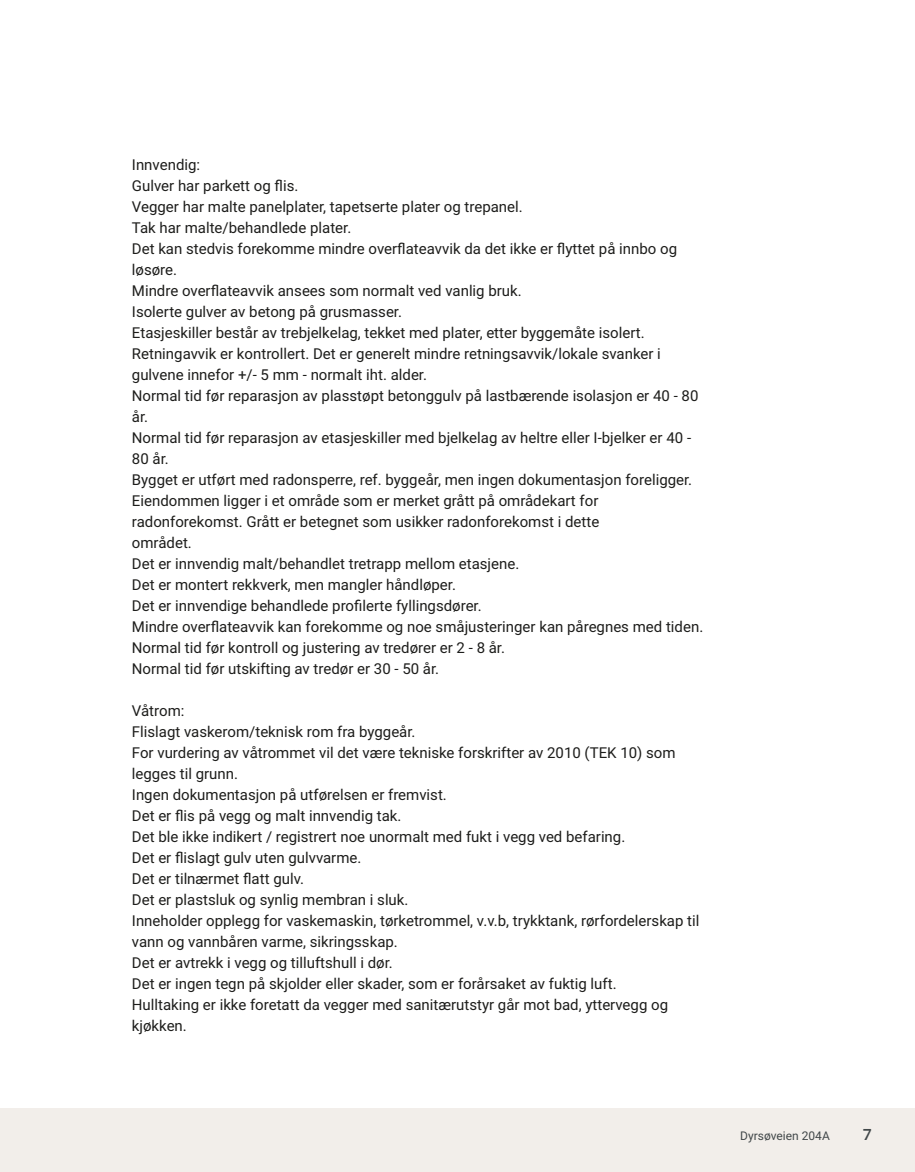
<style>
.page{position:relative;width:915px;height:1172px;background:#fff}
.page>*{position:absolute;margin:0;border:0;box-sizing:border-box;transform-origin:0 0}
.t1{font:700 18px "Arya";color:#414749}
.t2{font:15px/21px "Roboto Vitec";color:#1d1d1b}
.t3{font:12px "Roboto Vitec";color:#414749}
</style>
<div class="page">
<div style="left:0;top:1108px;width:914px;height:64px;background:#f2eeea"></div>
<p class="t2" style="left:132px;top:153px;width:572px">Innvendig:<br>Gulver har parkett og flis.<br>Vegger har malte panelplater, tapetserte plater og trepanel.<br>Tak har malte/behandlede plater.<br>Det kan stedvis forekomme mindre overflateavvik da det ikke er flyttet på innbo og løsøre.<br>Mindre overflateavvik ansees som normalt ved vanlig bruk.<br>Isolerte gulver av betong på grusmasser.<br>Etasjeskiller består av trebjelkelag, tekket med plater, etter byggemåte isolert.<br>Retningavvik er kontrollert. Det er generelt mindre retningsavvik/lokale svanker i gulvene innefor +/‑ 5 mm ‑ normalt iht. alder.<br>Normal tid før reparasjon av plasstøpt betonggulv på lastbærende isolasjon er 40 ‑ 80 år.<br>Normal tid før reparasjon av etasjeskiller med bjelkelag av heltre eller I‑bjelker er 40 ‑ 80 år.<br>Bygget er utført med radonsperre, ref. byggeår, men ingen dokumentasjon foreligger.<br>Eiendommen ligger i et område som er merket grått på områdekart for radonforekomst. Grått er betegnet som usikker radonforekomst i dette<br>området.<br>Det er innvendig malt/behandlet tretrapp mellom etasjene.<br>Det er montert rekkverk, men mangler håndløper.<br>Det er innvendige behandlede profilerte fyllingsdører.<br>Mindre overflateavvik kan forekomme og noe småjusteringer kan påregnes med tiden.<br>Normal tid før kontroll og justering av tredører er 2 ‑ 8 år.<br>Normal tid før utskifting av tredør er 30 ‑ 50 år.</p>
<p class="t2" style="left:132px;top:699px;width:569px">Våtrom:<br>Flislagt vaskerom/teknisk rom fra byggeår.<br>For vurdering av våtrommet vil det være tekniske forskrifter av 2010 (TEK 10) som legges til grunn.<br>Ingen dokumentasjon på utførelsen er fremvist.<br>Det er flis på vegg og malt innvendig tak.<br>Det ble ikke indikert / registrert noe unormalt med fukt i vegg ved befaring.<br>Det er flislagt gulv uten gulvvarme.<br>Det er tilnærmet flatt gulv.<br>Det er plastsluk og synlig membran i sluk.<br>Inneholder opplegg for vaskemaskin, tørketrommel, v.v.b, trykktank, rørfordelerskap til vann og vannbåren varme, sikringsskap.<br>Det er avtrekk i vegg og tilluftshull i dør.<br>Det er ingen tegn på skjolder eller skader, som er forårsaket av fuktig luft.<br>Hulltaking er ikke foretatt da vegger med sanitærutstyr går mot bad, yttervegg og kjøkken.</p>
<p class="t3" style="left:740px;top:1127px;width:91px">Dyrsøveien 204A</p>
<p class="t1" style="left:862px;top:1123px;width:11px">7</p>
</div>
